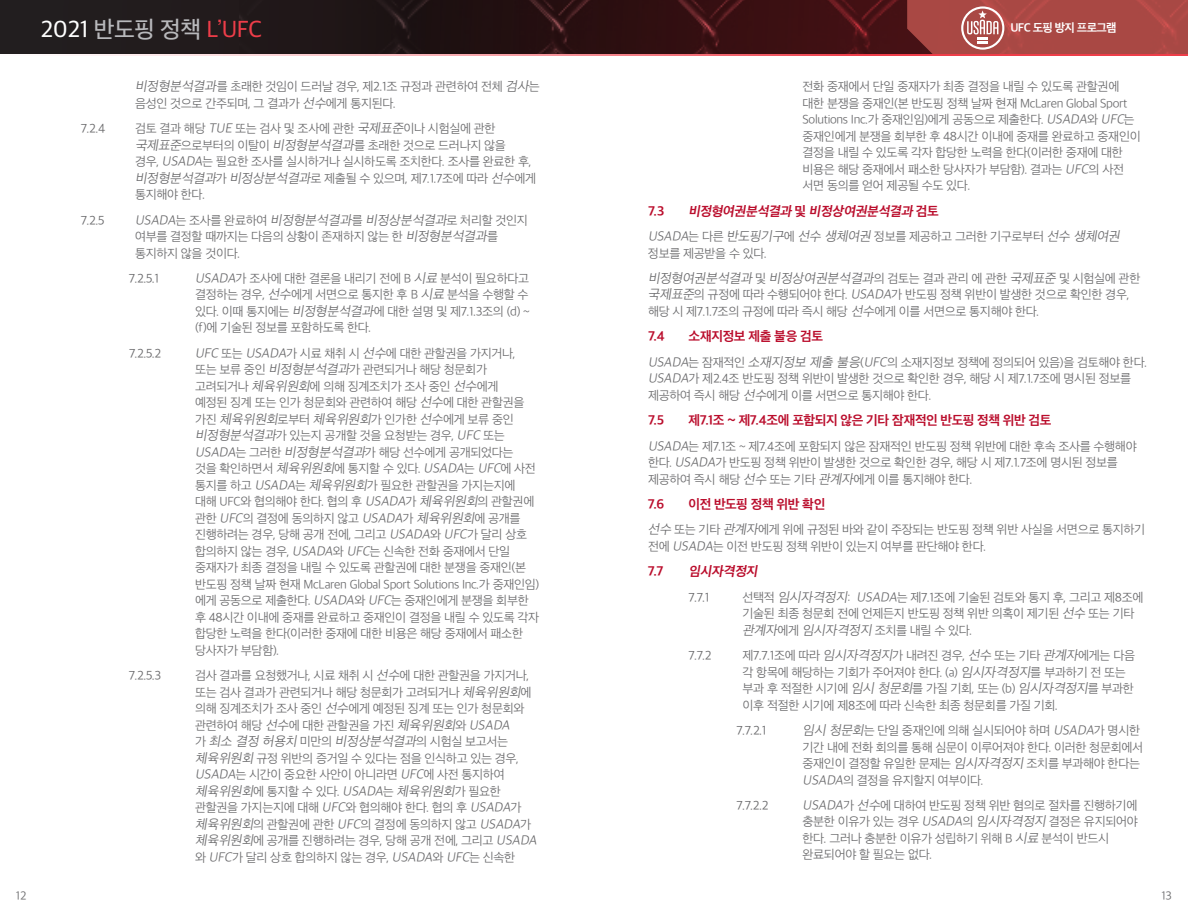
<style>
.page{position:relative;width:1188px;height:918px;background:#fff}
.page>*{position:absolute;margin:0;border:0;box-sizing:border-box;transform-origin:0 0}
.t1{font:500 24px "Apple SD Gothic Neo";letter-spacing:-.02em;color:#b8b8bb}
.t2{font:italic 300 13.5px/25.3px "Apple SD Gothic Neo";color:#68686a}
.t3{font:700 13.5px "Apple SD Gothic Neo";letter-spacing:-.03em;color:#ba0d2c}
.t4{font:italic 700 13.5px "Apple SD Gothic Neo";color:#ba0d2c}
.t5{font:300 12.75px/16.5px "Apple SD Gothic Neo";letter-spacing:-.025em;color:#68686a}
.t6{font:700 12px "Apple SD Gothic Neo";letter-spacing:-.05em;color:#fff}
.t7{font:300 12px "Apple SD Gothic Neo";color:#68686a}
.s1{color:#fff}
.s2{color:#ee3d49}
.s3{font-style:italic;font-size:13.5px}
.s4{font-style:normal;font-size:12.75px}
.s5{font-weight:700;color:#ba0d2c}
.s6{font-weight:700;font-style:normal;color:#ba0d2c}
</style>
<div class="page">
<svg style="left:0;top:0;width:907px;height:54px;background:#2a1416"></svg>
<svg style="left:907px;top:0;width:281px;height:54px;background:#ab4e4a"></svg>
<h1 class="t1" style="left:40px;top:16px;width:223px"><span class="s1">2021</span> 반도핑 정책 <span class="s2">L’UFC</span></h1>
<p class="t6" style="left:1010px;top:21px;width:108px">UFC 도핑 방지 프로그램</p>
<p class="t5" style="left:135px;top:79px;width:406px"><span class="s3">비정형분석결과</span>를 초래한 것임이 드러날 경우, 제2.1조 규정과 관련하여 전체 <span class="s3">검사</span>는 음성인 것으로 간주되며, 그 결과가 <span class="s3">선수</span>에게 통지된다.</p>
<p class="t5" style="left:81px;top:121px;width:26px">7.2.4</p>
<p class="t5" style="left:135px;top:121px;width:403px">검토 결과 해당 <span class="s3">TUE</span> 또는 검사 및 조사에 관한 <span class="s3">국제표준</span>이나 시험실에 관한 <span class="s3">국제표준</span>으로부터의 이탈이 <span class="s3">비정형분석결과</span>를 초래한 것으로 드러나지 않을<br>경우, <span class="s3">USADA</span>는 필요한 조사를 실시하거나 실시하도록 조치한다. 조사를 완료한 후, <span class="s3">비정형분석결과</span>가 <span class="s3">비정상분석결과</span>로 제출될 수 있으며, 제7.1.7조에 따라 <span class="s3">선수</span>에게 통지해야 한다.</p>
<p class="t5" style="left:81px;top:212px;width:25px">7.2.5</p>
<p class="t2" style="left:135px;top:208px;width:394px">USADA<span class="s4">는 조사를 완 료 하 여</span> 비정형분석결과<span class="s4">를</span> 비정상분석결과<span class="s4">로 처 리 할 것 인 지</span></p>
<p class="t5" style="left:135px;top:229px;width:365px">여부를 결정할 때까지는 다음의 상황이 존재하지 않는 한 <span class="s3">비정형분석결과</span>를 통지하지 않을 것이다.</p>
<p class="t5" style="left:129px;top:271px;width:32px">7.2.5.1</p>
<p class="t5" style="left:195px;top:271px;width:336px;text-align:justify"><span class="s3">USADA</span>가 조사에 대한 결론을 내리기 전에 B <span class="s3">시료</span> 분석이 필요하다고 결정하는 경우, <span class="s3">선수</span>에게 서면으로 통지한 후 B <span class="s3">시료</span> 분석을 수행할 수 있다. 이때 통지에는 <span class="s3">비정형분석결과</span>에 대한 설명 및 제7.1.3조의 (d) ~ (f)에 기술된 정보를 포함하도록 한다.</p>
<p class="t5" style="left:129px;top:346px;width:34px">7.2.5.2</p>
<p class="t5" style="left:195px;top:346px;width:346px"><span class="s3">UFC</span> 또는 <span class="s3">USADA</span>가 시료 채취 시 <span class="s3">선수</span>에 대한 관할권을 가지거나, 또는 보류 중인 <span class="s3">비정형분석결과</span>가 관련되거나 해당 청문회가 고려되거나 <span class="s3">체육위원회</span>에 의해 징계조치가 조사 중인 <span class="s3">선수</span>에게<br>예정된 징계 또는 인가 청문회와 관련하여 해당 <span class="s3">선수</span>에 대한 관할권을 가진 <span class="s3">체육위원회</span>로부터 <span class="s3">체육위원회</span>가 인가한 <span class="s3">선수</span>에게 보류 중인 <span class="s3">비정형분석결과</span>가 있는지 공개할 것을 요청받는 경우, <span class="s3">UFC</span> 또는 <span class="s3">USADA</span>는 그러한 <span class="s3">비정형분석결과</span>가 해당 선수에게 공개되었다는<br>것 을 확 인 하 면 서 <span class="s3">체육위원회</span>에 통 지 할 수 있 다. <span class="s3">USADA</span>는 <span class="s3">UFC</span>에 사전 통지를 하고 <span class="s3">USADA</span>는 <span class="s3">체육위원회</span>가 필요한 관할권을 가지는지에 대해 UFC와 협의해야 한다. 협의 후 <span class="s3">USADA</span>가 <span class="s3">체육위원회</span>의 관할권에 관한 <span class="s3">UFC</span>의 결 정 에 동 의 하지 않고 <span class="s3">USADA</span>가 <span class="s3">체육위원회</span>에 공개 를 진행하려는 경우, 당해 공개 전에, 그리고 <span class="s3">USADA</span>와 <span class="s3">UFC</span>가 달리 상호 합의하지 않는 경우, <span class="s3">USADA</span>와 <span class="s3">UFC</span>는 신속한 전화 중재에서 단일 중재자가 최종 결정을 내릴 수 있도록 관할권에 대한 분쟁을 중재인(본 반도핑 정책 날짜 현재 McLaren Global Sport Solutions Inc.가 중재인임) 에게 공동으로 제출한다. <span class="s3">USADA</span>와 <span class="s3">UFC</span>는 중재인에게 분쟁을 회부한 후 48시간 이내에 중재를 완료하고 중재인이 결정을 내릴 수 있도록 각자 합당한 노력을 한다(이러한 중재에 대한 비용은 해당 중재에서 패소한 당사자가 부담함).</p>
<p class="t5" style="left:129px;top:668px;width:34px">7.2.5.3</p>
<p class="t5" style="left:195px;top:668px;width:338px">검사 결과를 요청했거나, 시료 채취 시 <span class="s3">선수</span>에 대한 관할권을 가지거나, 또는 검사 결과가 관련되거나 해당 청문회가 고려되거나 <span class="s3">체육위원회</span>에 의해 징계조치가 조사 중인 <span class="s3">선수</span>에게 예정된 징계 또는 인가 청문회와 관련하여 해당 <span class="s3">선수</span>에 대한 관할권을 가진 <span class="s3">체육위원회</span>와 <span class="s3">USADA</span></p>
<p class="t2" style="left:195px;top:730px;width:315px"><span class="s4">가</span> 최소 결정 허용치 <span class="s4">미 만 의</span> 비정상분석결과<span class="s4">의 시 험 실 보 고 서 는</span></p>
<p class="t5" style="left:195px;top:751px;width:325px"><span class="s3">체육위원회</span> 규정 위반의 증거일 수 있다는 점을 인식하고 있는 경우,<br><span class="s3">USADA</span>는 시간이 중요한 사안이 아니라면 <span class="s3">UFC</span>에 사전 통지하여</p>
<p class="t2" style="left:195px;top:779px;width:307px">체육위원회<span class="s4">에 통 지 할 수 있 다 .</span> USADA<span class="s4">는</span> 체육위원회<span class="s4">가 필 요 한</span></p>
<p class="t5" style="left:195px;top:800px;width:346px">관할권을 가지는지에 대해 <span class="s3">UFC</span>와 협의해야 한다. 협의 후 <span class="s3">USADA</span>가 <span class="s3">체육위원회</span>의 관할권 에 관한 <span class="s3">UFC</span>의 결 정 에 동 의 하지 않고 <span class="s3">USADA</span>가 <span class="s3">체육위원회</span>에 공개를 진행하려는 경우, 당해 공개 전에, 그리고 <span class="s3">USADA </span>와 <span class="s3">UFC</span>가 달리 상호 합의하지 않는 경우, <span class="s3">USADA</span>와 <span class="s3">UFC</span>는 신속한</p>
<p class="t5" style="left:803px;top:79px;width:340px">전화 중재에서 단일 중재자가 최종 결정을 내릴 수 있도록 관할권에 대한 분쟁을 중재인(본 반도핑 정책 날짜 현재 McLaren Global Sport Solutions Inc.가 중재인임)에게 공동으로 제출한다. <span class="s3">USADA</span>와 <span class="s3">UFC</span>는 중재인에게 분쟁을 회부한 후 48시간 이내에 중재를 완료하고 중재인이 결정을 내릴 수 있도록 각자 합당한 노력을 한다(이러한 중재에 대한 비용은 해당 중재에서 패소한 당사자가 부담함). 결과는 <span class="s3">UFC</span>의 사전 서면 동의를 얻어 제공될 수도 있다.</p>
<p class="t2" style="left:648px;top:199px;width:476px;text-indent:41px"><span class="s5">비정형여권분석결과</span> <span class="s6">및</span> <span class="s5">비정상여권분석결과</span> <span class="s6">검 토<br></span>USADA<span class="s4">는 다른</span> 반도핑기구<span class="s4">에</span> 선수 생체여권 <span class="s4">정 보 를 제 공 하고 그 러 한 기 구 로 부 터</span> 선수 생체여권</p>
<p class="t5" style="left:648px;top:245px;width:120px">정보를 제공받을 수 있다.</p>
<p class="t2" style="left:648px;top:266px;width:494px">비정형여권분석결과 <span class="s4">및</span> 비정상여권분석결과<span class="s4">의 검 토 는 결 과 관 리 에 관 한</span> 국제표준 <span class="s4">및 시 험 실 에 관 한</span></p>
<p class="t5" style="left:648px;top:287px;width:483px"><span class="s3">국제표준</span>의 규정에 따라 수행되어야 한다. <span class="s3">USADA</span>가 반도핑 정책 위반이 발생한 것으로 확인한 경우, 해당 시 제7.1.7조의 규정에 따라 즉시 해당 <span class="s3">선수</span>에게 이를 서면으로 통지해야 한다.</p>
<p class="t3" style="left:648px;top:329px;width:18px">7.4</p>
<p class="t3" style="left:688px;top:329px;width:136px">소재지정보 제출 불응 검토</p>
<p class="t5" style="left:648px;top:355px;width:501px"><span class="s3">USADA</span>는 잠재적인 <span class="s3">소재지정보 제출 불응</span>(<span class="s3">UFC</span>의 소재지정보 정책에 정의되어 있음)을 검토해야 한다.<br><span class="s3">USADA</span>가 제2.4조 반도핑 정책 위반이 발생한 것으로 확인한 경우, 해당 시 제7.1.7조에 명시된 정보를 제공하여 즉시 해당 <span class="s3">선수</span>에게 이를 서면으로 통지해야 한다.</p>
<p class="t3" style="left:648px;top:413px;width:17px">7.5</p>
<p class="t3" style="left:688px;top:413px;width:364px">제7.1조 ~ 제7.4조에 포함되지 않은 기타 잠재적인 반도핑 정책 위반 검토</p>
<p class="t5" style="left:648px;top:439px;width:490px"><span class="s3">USADA</span>는 제7.1조 ~ 제7.4조에 포함되지 않은 잠재적인 반도핑 정책 위반에 대한 후속 조사를 수행해야 한다. <span class="s3">USADA</span>가 반도핑 정책 위반이 발생한 것으로 확인한 경우, 해당 시 제7.1.7조에 명시된 정보를 제공하여 즉시 해당 <span class="s3">선수</span> 또는 기타 <span class="s3">관계자</span>에게 이를 통지해야 한다.</p>
<p class="t3" style="left:648px;top:497px;width:18px">7.6</p>
<p class="t3" style="left:688px;top:497px;width:138px">이전 반도핑 정책 위반 확인</p>
<p class="t5" style="left:648px;top:522px;width:499px"><span class="s3">선수</span> 또는 기타 <span class="s3">관계자</span>에게 위에 규정된 바와 같이 주장되는 반도핑 정책 위반 사실을 서면으로 통지하기 전에 <span class="s3">USADA</span>는 이전 반도핑 정책 위반이 있는지 여부를 판단해야 한다.</p>
<p class="t3" style="left:648px;top:564px;width:17px">7.7</p>
<p class="t4" style="left:688px;top:564px;width:73px">임시자격정지</p>
<p class="t5" style="left:688px;top:590px;width:23px">7.7.1</p>
<p class="t5" style="left:743px;top:590px;width:403px">선택적 <span class="s3">임시자격정지</span>: <span class="s3">USADA</span>는 제7.1조에 기술된 검토와 통지 후, 그리고 제8조에 기술된 최종 청문회 전에 언제든지 반도핑 정책 위반 의혹이 제기된 <span class="s3">선수</span> 또는 기타 <span class="s3">관계자</span>에게 <span class="s3">임시자격정지</span> 조치를 내릴 수 있다.</p>
<p class="t5" style="left:688px;top:648px;width:25px">7.7.2</p>
<p class="t5" style="left:743px;top:648px;width:394px">제7.7.1조에 따라 <span class="s3">임시자격정지</span>가 내려진 경우, <span class="s3">선수</span> 또는 기타 <span class="s3">관계자</span>에게는 다음 각 항목에 해당하는 기회가 주어져야 한다. (a) <span class="s3">임시자격정지</span>를 부과하기 전 또는 부과 후 적절한 시기에 <span class="s3">임시 청문회</span>를 가질 기회, 또는 (b) <span class="s3">임시자격정지</span>를 부과한 이후 적절한 시기에 제8조에 따라 신속한 최종 청문회를 가질 기회.</p>
<p class="t5" style="left:737px;top:723px;width:31px">7.7.2.1</p>
<p class="t5" style="left:803px;top:723px;width:342px"><span class="s3">임시 청문회</span>는 단일 중재인에 의해 실시되어야 하며 <span class="s3">USADA</span>가 명시한 기간 내에 전화 회의를 통해 심문이 이루어져야 한다. 이러한 청문회에서 중재인이 결정할 유일한 문제는 <span class="s3">임시자격정지</span> 조치를 부과해야 한다는<br><span class="s3">USADA</span>의 결정을 유지할지 여부이다.</p>
<p class="t5" style="left:736px;top:798px;width:34px">7.7.2.2</p>
<p class="t5" style="left:803px;top:798px;width:337px"><span class="s3">USADA</span>가 <span class="s3">선수</span>에 대하여 반도핑 정책 위반 혐의로 절차를 진행하기에 충분한 이유가 있는 경우 <span class="s3">USADA</span>의 <span class="s3">임시자격정지</span> 결정은 유지되어야 한다. 그러나 충분한 이유가 성립하기 위해 B <span class="s3">시료</span> 분석이 반드시 완료되어야 할 필요는 없다.</p>
<p class="t3" style="left:648px;top:203px;width:18px">7.3</p>
<p class="t7" style="left:16px;top:889px;width:12px">12</p>
<p class="t7" style="left:1161px;top:889px;width:12px">13</p>
</div>
